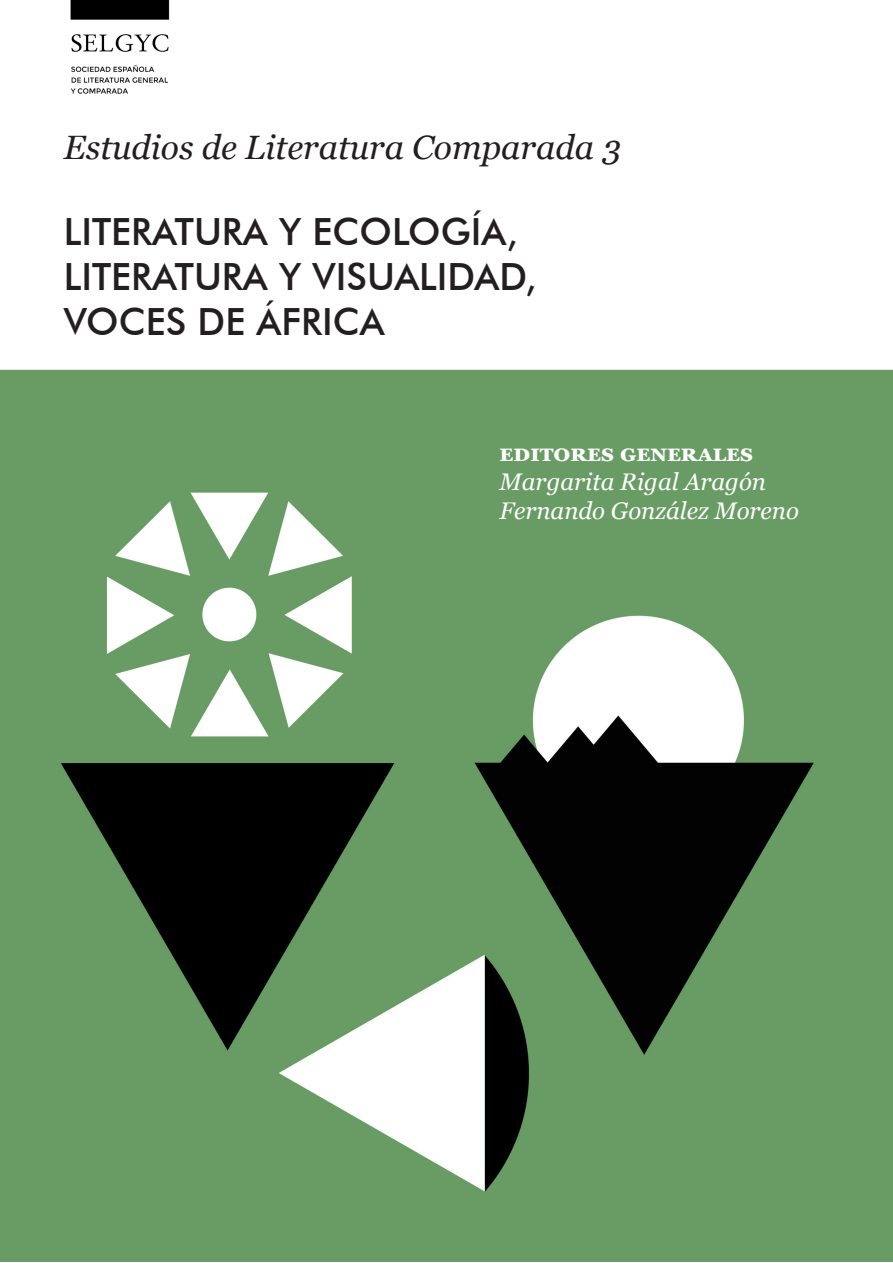
<style>
.page{position:relative;width:893px;height:1263px;background:#fff}
.page>*{position:absolute;margin:0;border:0;box-sizing:border-box;transform-origin:0 0}
._01_Parrafo_español{font:500 37.5px "Futura BT";color:#231f20}
._01_Parrafo_español-2{font:italic 33.75px "Georgia";color:#231f20}
._01_Parrafo_español-3{font:italic 24px "Georgia";color:#fff}
._01_Parrafo_español-4{font:700 24px "Georgia";color:#fff}
</style>
<div class="page">
<img style="left:0;top:370px;width:893px;height:892px">
<img style="left:70px;top:0;width:100px;height:94px">
<p class="_01_Parrafo_español-2" style="left:64px;top:126px;width:559px">Estudios de Literatura Comparada 3</p>
<p class="_01_Parrafo_español" style="left:64px;top:209px;width:455px">LITERATURA Y ECOLOGÍA,</p>
<p class="_01_Parrafo_español" style="left:64px;top:254px;width:474px">LITERATURA Y VISUALIDAD,</p>
<p class="_01_Parrafo_español" style="left:64px;top:299px;width:322px">VOCES DE ÁFRICA</p>
<p class="_01_Parrafo_español-4" style="left:500px;top:437px;width:255px">editores generales</p>
<p class="_01_Parrafo_español-3" style="left:500px;top:466px;width:268px">Margarita Rigal Aragón</p>
<p class="_01_Parrafo_español-3" style="left:500px;top:495px;width:301px">Fernando González Moreno</p>
</div>
